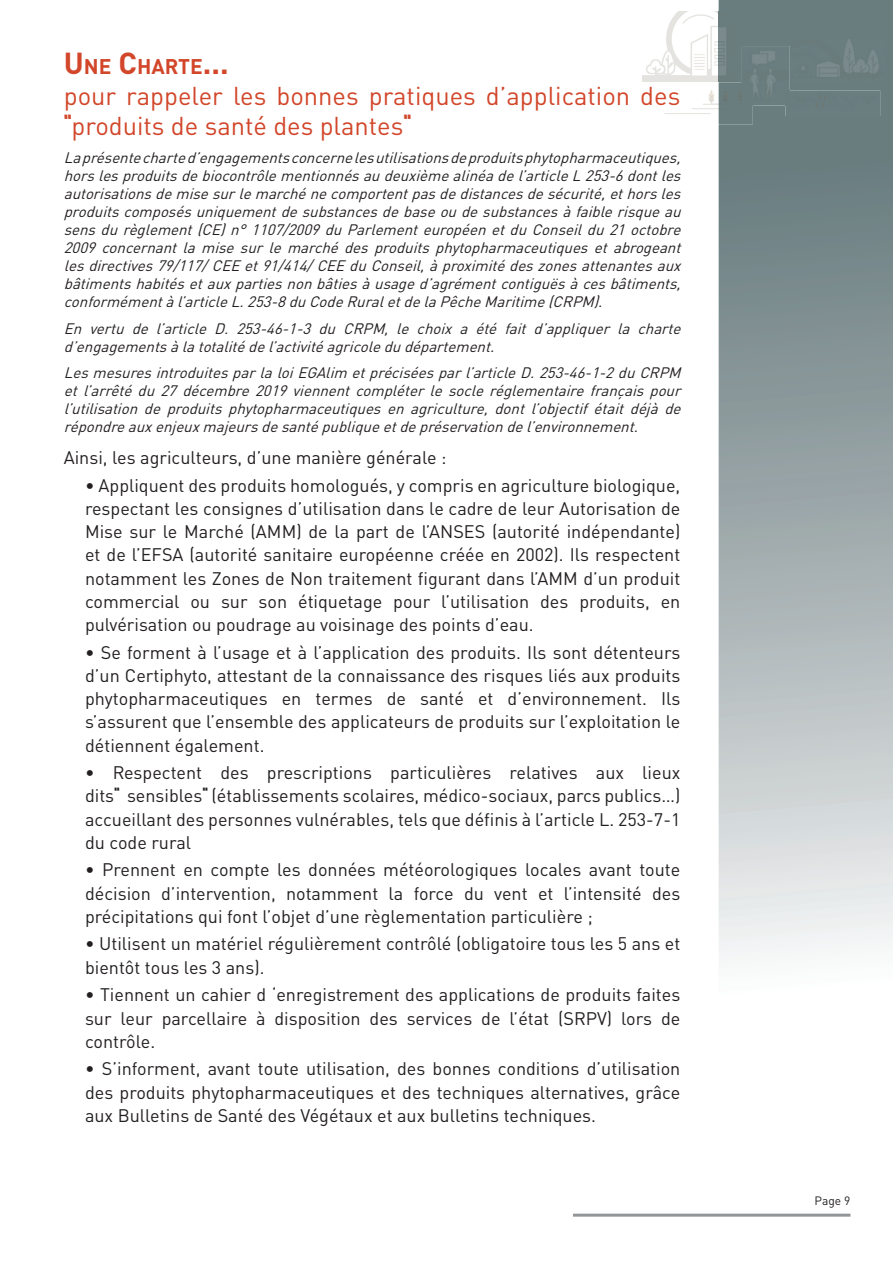
<style>
.page{position:relative;width:893px;height:1263px;background:#fff}
.page>*{position:absolute;margin:0;border:0;box-sizing:border-box;transform-origin:0 0}
.t1{font:25.5px/30px "DINOT";color:#d2462a}
.t2{font:700 21px "DINOT";color:#d2462a}
.t3{font:18px/23.2px "DINOT";color:#231f20;text-align:justify}
.t4{font:italic 15px/18px "DINOT";color:#231f20;text-align:justify}
.t5{font:12px "DINOT";color:#231f20}
.s1{font-size:30px}
.s2{font-family:"Alpaca Scarlett Demo"}
</style>
<div class="page">
<svg style="left:719px;top:0;width:174px;height:1217px"></svg>
<img style="left:664px;top:83px;width:89px;height:41px">
<img style="left:792px;top:39px;width:92px;height:42px">
<img style="left:742px;top:46px;width:47px;height:59px">
<img style="left:742px;top:83px;width:11px;height:22px">
<div style="left:785px;top:91px;width:95px;height:25px;background:#6a7d7f"></div>
<img style="left:785px;top:91px;width:4px;height:14px">
<img style="left:643px;top:11px;width:94px;height:70px">
<hr style="left:573px;top:1214px;width:277px;height:3px;background:#939598">
<p class="t2" style="left:64px;top:52px;width:166px"><span class="s1">U</span>NE <span class="s1">C</span>HARTE<span class="s1">...</span></p>
<h1 class="t1" style="left:64px;top:81px;width:618px">pour rappeler les bonnes pratiques d’application des <span class="s2">“</span>produits de santé des plantes<span class="s2">“</span></h1>
<p class="t4" style="left:64px;top:149px;width:623px">Laprésentecharted’engagementsconcernelesutilisationsdeproduitsphytopharmaceutiques, horslesproduitsdebiocontrôlementionnésaudeuxièmealinéadel’articleL253-6dontles autorisationsdemisesurlemarchénecomportentpasdedistancesdesécurité,ethorsles produitscomposésuniquementdesubstancesdebaseoudesubstancesàfaiblerisqueau sensdurèglement(CE)n°1107/2009duParlementeuropéenetduConseildu21octobre 2009 concernant la mise sur le marché des produits phytopharmaceutiques et abrogeant lesdirectives79/117/CEEet91/414/CEEduConseil,àproximitédeszonesattenantesaux bâtimentshabitésetauxpartiesnonbâtiesàusaged’agrémentcontiguësàcesbâtiments, conformémentàl’articleL.253-8duCodeRuraletdelaPêcheMaritime(CRPM).</p>
<p class="t4" style="left:64px;top:319px;width:623px">En vertu de l’article D. 253-46-1-3 du CRPM, le choix a été fait d’appliquer la charte d’engagementsàlatotalitédel’activitéagricoledudépartement.</p>
<p class="t4" style="left:64px;top:364px;width:623px">LesmesuresintroduitesparlaloiEGAlim etpréciséesparl’articleD.253-46-1-2duCRPM et l’arrêté du 27 décembre 2019 viennent compléter le socle réglementaire français pour l’utilisation de produits phytopharmaceutiques en agriculture, dont l’objectif était déjà de répondreauxenjeuxmajeursdesantépubliqueetdepréservationdel’environnement.</p>
<p class="t3" style="left:64px;top:446px;width:384px">Ainsi, les agriculteurs, d’une manière générale :</p>
<p class="t3" style="left:85px;top:473px;width:597px">• Appliquent des produits homologués, y compris en agriculture biologique, respectant les consignes d’utilisation dans le cadre de leur Autorisation de Mise sur le Marché (AMM) de la part de l’ANSES (autorité indépendante) et de l’EFSA (autorité sanitaire européenne créée en 2002). Ils respectent notamment les Zones de Non traitement figurant dans l’AMM d’un produit commercial ou sur son étiquetage pour l’utilisation des produits, en pulvérisation ou poudrage au voisinage des points d’eau.</p>
<p class="t3" style="left:85px;top:640px;width:597px">• Se forment à l’usage et à l’application des produits. Ils sont détenteurs d’un Certiphyto, attestant de la connaissance des risques liés aux produits phytopharmaceutiques en termes de santé et d’environnement. Ils s’assurent que l’ensemble des applicateurs de produits sur l’exploitation le détiennent également.</p>
<p class="t3" style="left:85px;top:761px;width:597px">• Respectent des prescriptions particulières relatives aux lieux dits<span class="s2">“</span> sensibles<span class="s2">“</span> (établissements scolaires, médico-sociaux, parcs publics…) accueillant des personnes vulnérables, tels que définis à l’article L. 253-7-1 du code rural</p>
<p class="t3" style="left:85px;top:858px;width:597px">• Prennent en compte les données météorologiques locales avant toute décision d’intervention, notamment la force du vent et l’intensité des précipitations qui font l’objet d’une règlementation particulière ;</p>
<p class="t3" style="left:85px;top:932px;width:597px">• Utilisent un matériel régulièrement contrôlé (obligatoire tous les 5 ans et bientôt tous les 3 ans).</p>
<p class="t3" style="left:85px;top:983px;width:597px">• Tiennent un cahier d ‘enregistrement des applications de produits faites sur leur parcellaire à disposition des services de l’état (SRPV) lors de contrôle.</p>
<p class="t3" style="left:85px;top:1057px;width:597px">• S’informent, avant toute utilisation, des bonnes conditions d’utilisation des produits phytopharmaceutiques et des techniques alternatives, grâce aux Bulletins de Santé des Végétaux et aux bulletins techniques.</p>
<p class="t5" style="left:815px;top:1193px;width:37px">Page 9</p>
</div>
